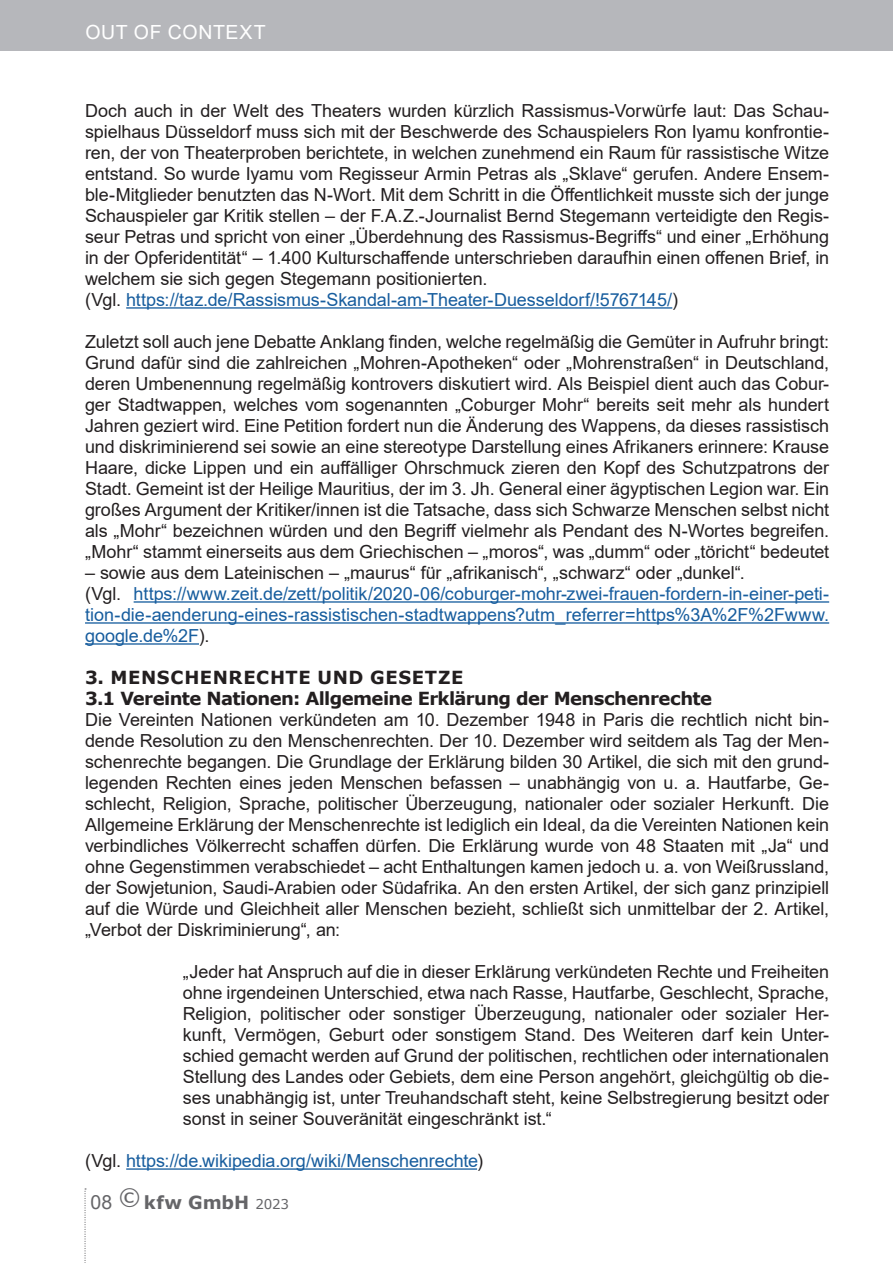
<style>
.page{position:relative;width:893px;height:1263px;background:#fff}
.page>*{position:absolute;margin:0;border:0;box-sizing:border-box;transform-origin:0 0}
.t1{font:19.5px "Arial";letter-spacing:.035em;color:#fff}
.t2{font:18px/21px "Arial";letter-spacing:-.005em;color:#231f20;text-align:justify}
.t3{font:18px/21px "Arial";letter-spacing:-.005em;color:#175d9e}
.t4{font:700 18px/21px "Verdana";letter-spacing:-.03em;color:#231f20}
.t5{font:700 18px "Verdana";color:#656568}
.s1{color:#175d9e}
.s2{color:#231f20}
.s3{font-family:"Arial";font-weight:400;font-size:19.5px}
.s4{font-weight:400;font-size:13.5px}
</style>
<div class="page">
<div style="left:0;top:0;width:893px;height:51px;background:#b6b7bb"></div>
<svg style="left:84px;top:1188px;width:2px;height:75px"></svg>
<hr style="left:126px;top:307px;width:546px;height:2px;background:#175d9e">
<hr style="left:134px;top:601px;width:695px;height:2px;background:#175d9e">
<hr style="left:85px;top:622px;width:744px;height:2px;background:#175d9e">
<hr style="left:85px;top:643px;width:114px;height:2px;background:#175d9e">
<hr style="left:126px;top:1168px;width:351px;height:2px;background:#175d9e">
<p class="t1" style="left:85px;top:19px;width:182px">OUT OF CONTEXT</p>
<p class="t2" style="left:85px;top:100px;width:746px;text-align:left">Doch auch in der Welt des Theaters wurden kürzlich Rassismus-Vorwürfe laut: Das Schau&shy;spielhaus Düsseldorf muss sich mit der Beschwerde des Schauspielers Ron Iyamu konfrontie&shy;ren, der von Theaterproben berichtete, in welchen zunehmend ein Raum für rassistische Witze entstand. So wurde Iyamu vom Regisseur Armin Petras als „Sklave“ gerufen. Andere Ensem&shy;ble-Mitglieder benutzten das N-Wort. Mit dem Schritt in die Öffentlichkeit musste sich der junge Schauspieler gar Kritik stellen – der F.A.Z.-Journalist Bernd Stegemann verteidigte den Regis&shy;seur Petras und spricht von einer „Überdehnung des Rassismus-Begriffs“ und einer „Erhöhung in der Opferidentität“ – 1.400 Kulturschaffende unterschrieben daraufhin einen offenen Brief, in welchem sie sich gegen Stegemann positionierten.<br>(Vgl. <span class="s1">https://taz.de/Rassismus-Skandal-am-Theater-Duesseldorf/!5767145/</span>)</p>
<p class="t2" style="left:85px;top:331px;width:746px">Zuletzt soll auch jene Debatte Anklang finden, welche regelmäßig die Gemüter in Aufruhr bringt:<br>Grund dafür sind die zahlreichen „Mohren-Apotheken“ oder „Mohrenstraßen“ in Deutschland, deren Umbenennung regelmäßig kontrovers diskutiert wird. Als Beispiel dient auch das Cobur&shy;ger Stadtwappen, welches vom sogenannten „Coburger Mohr“ bereits seit mehr als hundert Jahren geziert wird. Eine Petition fordert nun die Änderung des Wappens, da dieses rassistisch und diskriminierend sei sowie an eine stereotype Darstellung eines Afrikaners erinnere: Krause Haare, dicke Lippen und ein auffälliger Ohrschmuck zieren den Kopf des Schutzpatrons der Stadt. Gemeint ist der Heilige Mauritius, der im 3. Jh. General einer ägyptischen Legion war. Ein großes Argument der Kritiker/innen ist die Tatsache, dass sich Schwarze Menschen selbst nicht als „Mohr“ bezeichnen würden und den Begriff vielmehr als Pendant des N-Wortes begreifen. „Mohr“ stammt einerseits aus dem Griechischen – „moros“, was „dumm“ oder „töricht“ bedeutet</p>
<p class="t3" style="left:85px;top:562px;width:746px"><span class="s2">– sowie aus dem Lateinischen – „maurus“ für „afrikanisch“, „schwarz“ oder „dunkel“.<br>(Vgl.</span> https://www.zeit.de/zett/politik/2020-06/coburger-mohr-zwei-frauen-fordern-in-einer-peti&shy;tion-die-aenderung-eines-rassistischen-stadtwappens?utm_referrer=https%3A%2F%2Fwww. google.de%2F<span class="s2">).</span></p>
<p class="t4" style="left:85px;top:667px;width:629px">3. MENSCHENRECHTE UND GESETZE<br>3.1 Vereinte Nationen: Allgemeine Erklärung der Menschenrechte</p>
<p class="t2" style="left:85px;top:709px;width:746px">Die Vereinten Nationen verkündeten am 10. Dezember 1948 in Paris die rechtlich nicht bin&shy;dende Resolution zu den Menschenrechten. Der 10. Dezember wird seitdem als Tag der Men&shy;schenrechte begangen. Die Grundlage der Erklärung bilden 30 Artikel, die sich mit den grund&shy;legenden Rechten eines jeden Menschen befassen – unabhängig von u. a. Hautfarbe, Ge&shy;schlecht, Religion, Sprache, politischer Überzeugung, nationaler oder sozialer Herkunft. Die Allgemeine Erklärung der Menschenrechte ist lediglich ein Ideal, da die Vereinten Nationen kein verbindliches Völkerrecht schaffen dürfen. Die Erklärung wurde von 48 Staaten mit „Ja“ und ohne Gegenstimmen verabschiedet – acht Enthaltungen kamen jedoch u. a. von Weißrussland, der Sowjetunion, Saudi-Arabien oder Südafrika. An den ersten Artikel, der sich ganz prinzipiell auf die Würde und Gleichheit aller Menschen bezieht, schließt sich unmittelbar der 2. Artikel, „Verbot der Diskriminierung“, an:</p>
<p class="t2" style="left:183px;top:961px;width:648px">„Jeder hat Anspruch auf die in dieser Erklärung verkündeten Rechte und Freiheiten ohne irgendeinen Unterschied, etwa nach Rasse, Hautfarbe, Geschlecht, Sprache, Religion, politischer oder sonstiger Überzeugung, nationaler oder sozialer Her&shy;kunft, Vermögen, Geburt oder sonstigem Stand. Des Weiteren darf kein Unter&shy;schied gemacht werden auf Grund der politischen, rechtlichen oder internationalen Stellung des Landes oder Gebiets, dem eine Person angehört, gleichgültig ob die&shy;ses unabhängig ist, unter Treuhandschaft steht, keine Selbstregierung besitzt oder sonst in seiner Souveränität eingeschränkt ist.“</p>
<p class="t3" style="left:85px;top:1150px;width:399px"><span class="s2">(Vgl.</span> https://de.wikipedia.org/wiki/Menschenrechte<span class="s2">)</span></p>
<p class="t5" style="left:90px;top:1190px;width:200px"><span class="s3">08</span> <sup>©</sup> kfw GmbH <span class="s4">2023</span></p>
</div>
